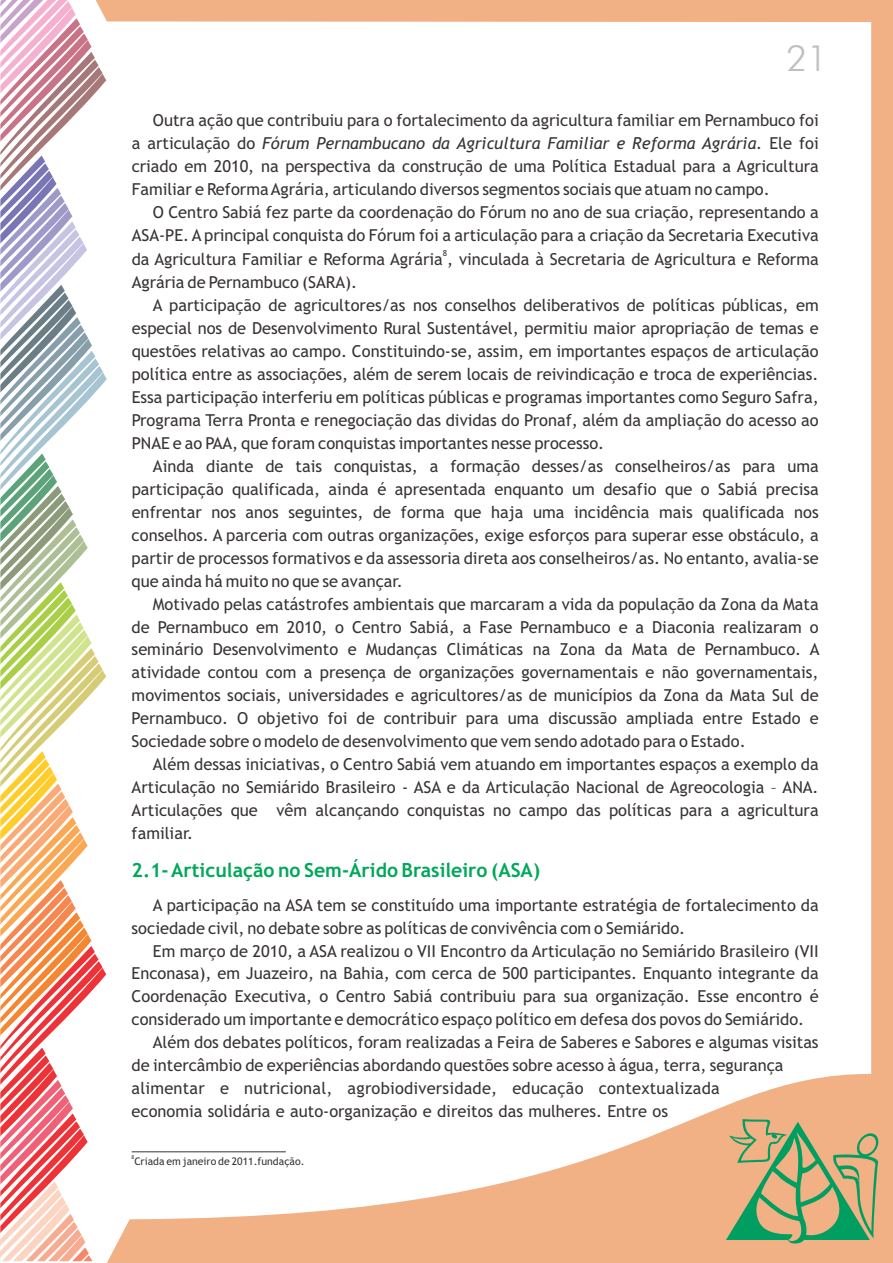
<style>
.page{position:relative;width:893px;height:1263px;background:#f2b085}
.page>*{position:absolute;margin:0;border:0;box-sizing:border-box;transform-origin:0 0}
.t1{font:300 36px "Futura BT";color:#bdbfc2}
.t2{font:700 19.5px "Trebuchet MS";color:#00a859}
.t3{font:16.5px/23px "Trebuchet MS";color:#383336;text-align:justify}
.t4{font:10.5px "Trebuchet MS";color:#383336}
.t5{font:8.25px "Trebuchet MS";color:#383336}
.t6{font:5.25px "Trebuchet MS";color:#383336}
.s1{font-style:italic}
</style>
<div class="page">
<div style="left:0;top:21px;width:871px;height:1242px;background:#fff"></div>
<svg style="left:0;top:0;width:107px;height:1262px;background:#e5cfc4"></svg>
<hr style="left:132px;top:1151px;width:154px;height:1px;background:#383336">
<svg style="left:726px;top:1119px;width:153px;height:126px"></svg>
<h1 class="t1" style="left:786px;top:43px;width:43px">21</h1>
<p class="t3" style="left:132px;top:110px;width:689px;text-indent:21px">Outra ação que contribuiu para o fortalecimento da agricultura familiar em Pernambuco foi a articulação do <span class="s1">Fórum Pernambucano da Agricultura Familiar e Reforma Agrária</span>. Ele foi criado em 2010, na perspectiva da construção de uma Política Estadual para a Agricultura Familiar e Reforma Agrária, articulando diversos segmentos sociais que atuam no campo.</p>
<p class="t3" style="left:132px;top:202px;width:688px;text-align:right">O Centro Sabiá fez parte da coordenação do Fórum no ano de sua criação, representando a<br>ASA-PE. A principal conquista do Fórum foi a articulação para a criação da Secretaria Executiva</p>
<p class="t5" style="left:443px;top:250px;width:6px">8</p>
<p class="t3" style="left:132px;top:249px;width:689px">da Agricultura Familiar e Reforma Agrária , vinculada à Secretaria de Agricultura e Reforma<br>Agrária de Pernambuco (SARA).</p>
<p class="t3" style="left:132px;top:295px;width:689px;text-indent:21px">A participação de agricultores/as nos conselhos deliberativos de políticas públicas, em especial nos de Desenvolvimento Rural Sustentável, permitiu maior apropriação de temas e questões relativas ao campo. Constituindo-se, assim, em importantes espaços de articulação política entre as associações, além de serem locais de reivindicação e troca de experiências.<br>Essa participação interferiu em políticas públicas e programas importantes como Seguro Safra, Programa Terra Pronta e renegociação das dividas do Pronaf, além da ampliação do acesso ao PNAE e ao PAA, que foram conquistas importantes nesse processo.</p>
<p class="t3" style="left:132px;top:456px;width:689px;text-indent:21px">Ainda diante de tais conquistas, a formação desses/as conselheiros/as para uma participação qualificada, ainda é apresentada enquanto um desafio que o Sabiá precisa enfrentar nos anos seguintes, de forma que haja uma incidência mais qualificada nos conselhos. A parceria com outras organizações, exige esforços para superar esse obstáculo, a partir de processos formativos e da assessoria direta aos conselheiros/as. No entanto, avalia-se que ainda há muito no que se avançar.</p>
<p class="t3" style="left:132px;top:594px;width:689px;text-indent:21px">Motivado pelas catástrofes ambientais que marcaram a vida da população da Zona da Mata de Pernambuco em 2010, o Centro Sabiá, a Fase Pernambuco e a Diaconia realizaram o seminário Desenvolvimento e Mudanças Climáticas na Zona da Mata de Pernambuco. A atividade contou com a presença de organizações governamentais e não governamentais, movimentos sociais, universidades e agricultores/as de municípios da Zona da Mata Sul de Pernambuco. O objetivo foi de contribuir para uma discussão ampliada entre Estado e Sociedade sobre o modelo de desenvolvimento que vem sendo adotado para o Estado.</p>
<p class="t3" style="left:132px;top:754px;width:689px;text-indent:21px">Além dessas iniciativas, o Centro Sabiá vem atuando em importantes espaços a exemplo da Articulação no Semiárido Brasileiro - ASA e da Articulação Nacional de Agreocologia – ANA.<br>Articulações que vêm alcançando conquistas no campo das políticas para a agricultura familiar.</p>
<p class="t2" style="left:132px;top:862px;width:410px">2.1- Articulação no Sem-Árido Brasileiro (ASA)</p>
<p class="t3" style="left:132px;top:895px;width:689px;text-indent:21px">A participação na ASA tem se constituído uma importante estratégia de fortalecimento da sociedade civil, no debate sobre as políticas de convivência com o Semiárido.</p>
<p class="t3" style="left:153px;top:941px;width:667px">Em março de 2010, a ASA realizou o VII Encontro da Articulação no Semiárido Brasileiro (VII</p>
<p class="t3" style="left:132px;top:964px;width:688px">Enconasa), em Juazeiro, na Bahia, com cerca de 500 participantes. Enquanto integrante da</p>
<p class="t3" style="left:132px;top:986px;width:688px">Coordenação Executiva, o Centro Sabiá contribuiu para sua organização. Esse encontro é</p>
<p class="t3" style="left:132px;top:1009px;width:674px">considerado um importante e democrático espaço político em defesa dos povos do Semiárido.</p>
<p class="t3" style="left:153px;top:1032px;width:667px">Além dos debates políticos, foram realizadas a Feira de Saberes e Sabores e algumas visitas</p>
<p class="t3" style="left:132px;top:1055px;width:653px">de intercâmbio de experiências abordando questões sobre acesso à água, terra, segurança</p>
<p class="t3" style="left:132px;top:1078px;width:590px">alimentar e nutricional, agrobiodiversidade, educação contextualizada</p>
<p class="t3" style="left:132px;top:1101px;width:538px">economia solidária e auto-organização e direitos das mulheres. Entre os</p>
<p class="t6" style="left:132px;top:1155px;width:4px">8</p>
<p class="t4" style="left:134px;top:1157px;width:172px">Criada em janeiro de 2011.fundação.</p>
</div>
